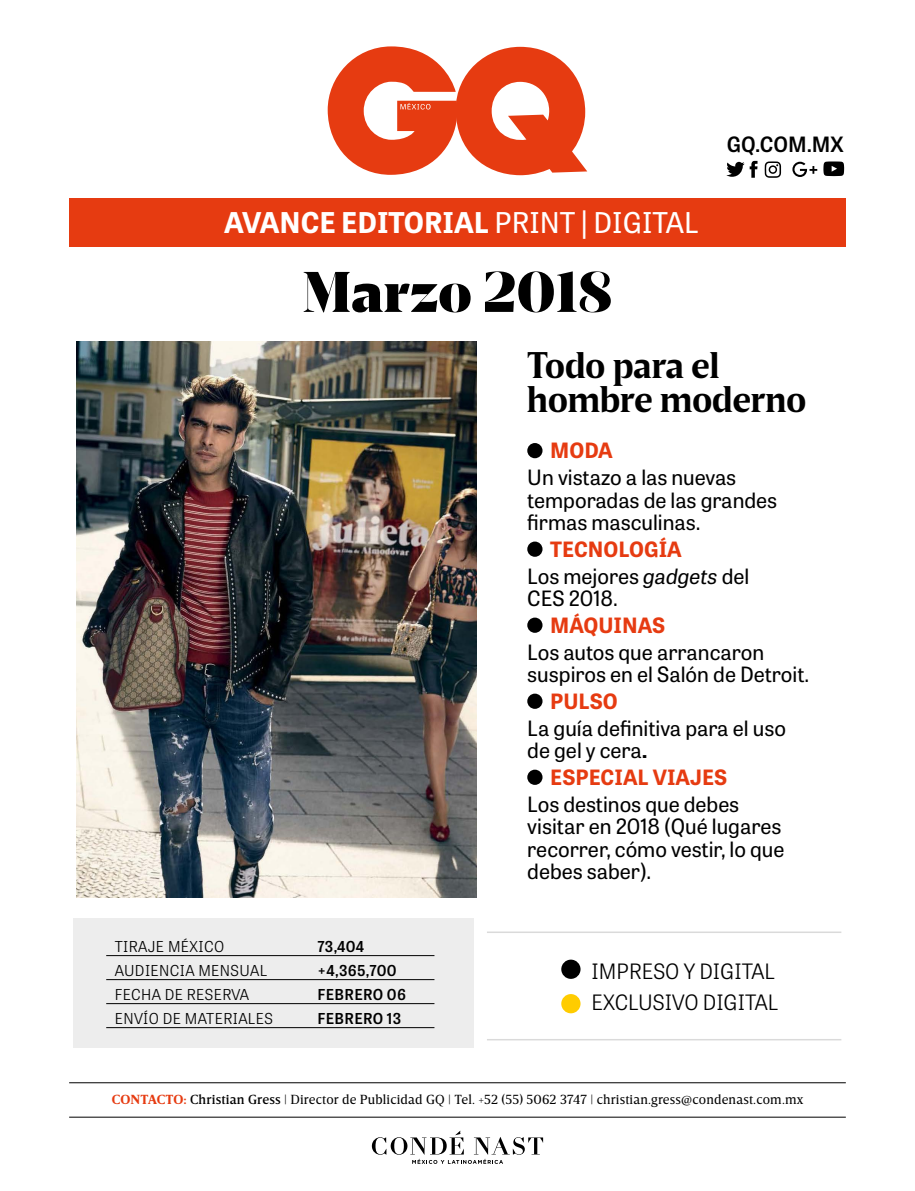
<style>
.page{position:relative;width:915px;height:1191px;background:#fff}
.page>*{position:absolute;margin:0;border:0;box-sizing:border-box;transform-origin:0 0}
.t1{font:55.5px "Breve Display";letter-spacing:.01em;color:#000}
.t2{font:700 36px/34.5px "Breve Title";color:#000}
.t3{font:700 28.5px "Tablet Gothic";color:#fff}
.t4{font:21px/22.5px "Tablet Gothic";color:#000}
.t5{font:300 21px/31.2px "Tablet Gothic";color:#000}
.t6{font:700 21px "Tablet Gothic";color:#e63b11}
.t7{font:600 21px "Tablet Gothic";color:#000}
.t8{font:300 15px "Tablet Gothic";letter-spacing:.025em;color:#000}
.t9{font:600 15px "Tablet Gothic";letter-spacing:.025em;color:#000}
.t10{font:13.5px "Breve Text";letter-spacing:.01em;color:#000}
.s1{font-weight:400}
.s2{font-weight:700;color:#e63b11}
.s3{font-style:italic}
.s4{font-weight:700}
.s5{font-weight:500}
</style>
<div class="page">
<hr style="left:69px;top:1082px;width:776px;height:1px;background:#000">
<hr style="left:69px;top:1116px;width:776px;height:1px;background:#000">
<svg style="left:372px;top:1130px;width:171px;height:33px"></svg>
<div style="left:561px;top:959px;width:19px;height:20px;background:#000;border-radius:50%"></div>
<div style="left:561px;top:994px;width:19px;height:19px;background:#fc0;border-radius:50%"></div>
<svg style="left:327px;top:46px;width:260px;height:129px"></svg>
<hr style="left:487px;top:931px;width:354px;height:2px;background:#dadada">
<hr style="left:487px;top:1039px;width:354px;height:1px;background:#dadada">
<div style="left:74px;top:918px;width:400px;height:129px;background:#ededed"></div>
<img style="left:76px;top:341px;width:400px;height:556px">
<div style="left:69px;top:198px;width:776px;height:49px;background:#e63b11"></div>
<svg style="left:726px;top:161px;width:31px;height:17px"></svg>
<svg style="left:823px;top:161px;width:20px;height:15px"></svg>
<svg style="left:764px;top:161px;width:16px;height:17px"></svg>
<svg style="left:792px;top:162px;width:25px;height:15px"></svg>
<hr style="left:106px;top:955px;width:328px;height:1px;background:#000">
<hr style="left:106px;top:979px;width:328px;height:1px;background:#000">
<hr style="left:106px;top:1003px;width:328px;height:1px;background:#000">
<hr style="left:106px;top:1027px;width:328px;height:1px;background:#000">
<div style="left:527px;top:443px;width:15px;height:15px;background:#000;border-radius:50%"></div>
<div style="left:527px;top:541px;width:15px;height:16px;background:#000;border-radius:50%"></div>
<div style="left:527px;top:617px;width:15px;height:16px;background:#000;border-radius:50%"></div>
<div style="left:527px;top:693px;width:15px;height:16px;background:#000;border-radius:50%"></div>
<div style="left:527px;top:769px;width:15px;height:16px;background:#000;border-radius:50%"></div>
<h3 class="t3" style="left:224px;top:202px;width:476px">AVANCE EDITORIAL <span class="s1">PRINT | DIGITAL</span></h3>
<p class="t7" style="left:726px;top:130px;width:119px">GQ.COM.MX</p>
<h1 class="t1" style="left:302px;top:259px;width:311px">Marzo 2018</h1>
<h2 class="t2" style="left:527px;top:349px;width:280px">Todo para el hombre moderno</h2>
<p class="t6" style="left:550px;top:436px;width:64px">MODA</p>
<p class="t4" style="left:527px;top:465px;width:251px">Un vistazo a las nuevas temporadas de las grandes firmas masculinas.</p>
<p class="t4" style="left:527px;top:535px;width:223px;line-height:26.7px;text-indent:23px"><span class="s2">TECNOLOGÍA<br></span>Los mejores <span class="s3">gadgets</span> del</p>
<p class="t4" style="left:527px;top:586px;width:92px">CES 2018.</p>
<p class="t6" style="left:550px;top:610px;width:117px">MÁQUINAS</p>
<p class="t4" style="left:527px;top:640px;width:283px">Los autos que arrancaron suspiros en el Salón de Detroit.</p>
<p class="t6" style="left:550px;top:686px;width:69px">PULSO</p>
<p class="t4" style="left:527px;top:716px;width:260px">La guía definitiva para el uso de gel y cera<span class="s4">.</span></p>
<p class="t6" style="left:550px;top:762px;width:178px">ESPECIAL VIAJES</p>
<p class="t4" style="left:527px;top:792px;width:258px">Los destinos que debes visitar en 2018 (Qué lugares recorrer, cómo vestir, lo que debes saber).</p>
<p class="t8" style="left:115px;top:936px;width:111px">TIRAJE MÉXICO</p>
<p class="t9" style="left:317px;top:935px;width:48px">73,404</p>
<p class="t8" style="left:115px;top:960px;width:154px">AUDIENCIA MENSUAL</p>
<p class="t9" style="left:317px;top:959px;width:81px">+4,365,700</p>
<p class="t8" style="left:115px;top:984px;width:136px">FECHA DE RESERVA</p>
<p class="t9" style="left:317px;top:983px;width:90px">FEBRERO 06</p>
<p class="t8" style="left:115px;top:1008px;width:160px">ENVÍO DE MATERIALES</p>
<p class="t9" style="left:317px;top:1007px;width:85px">FEBRERO 13</p>
<p class="t5" style="left:591px;top:954px;width:188px">IMPRESO Y DIGITAL<br>EXCLUSIVO DIGITAL</p>
<p class="t10" style="left:112px;top:1091px;width:692px"><span class="s2">CONTACTO:</span> <span class="s5">Christian Gress |</span> Director de Publicidad GQ <span class="s5">|</span> Tel. +52 (55) 5062 3747 <span class="s5">|</span> christian.gress@condenast.com.mx</p>
</div>
